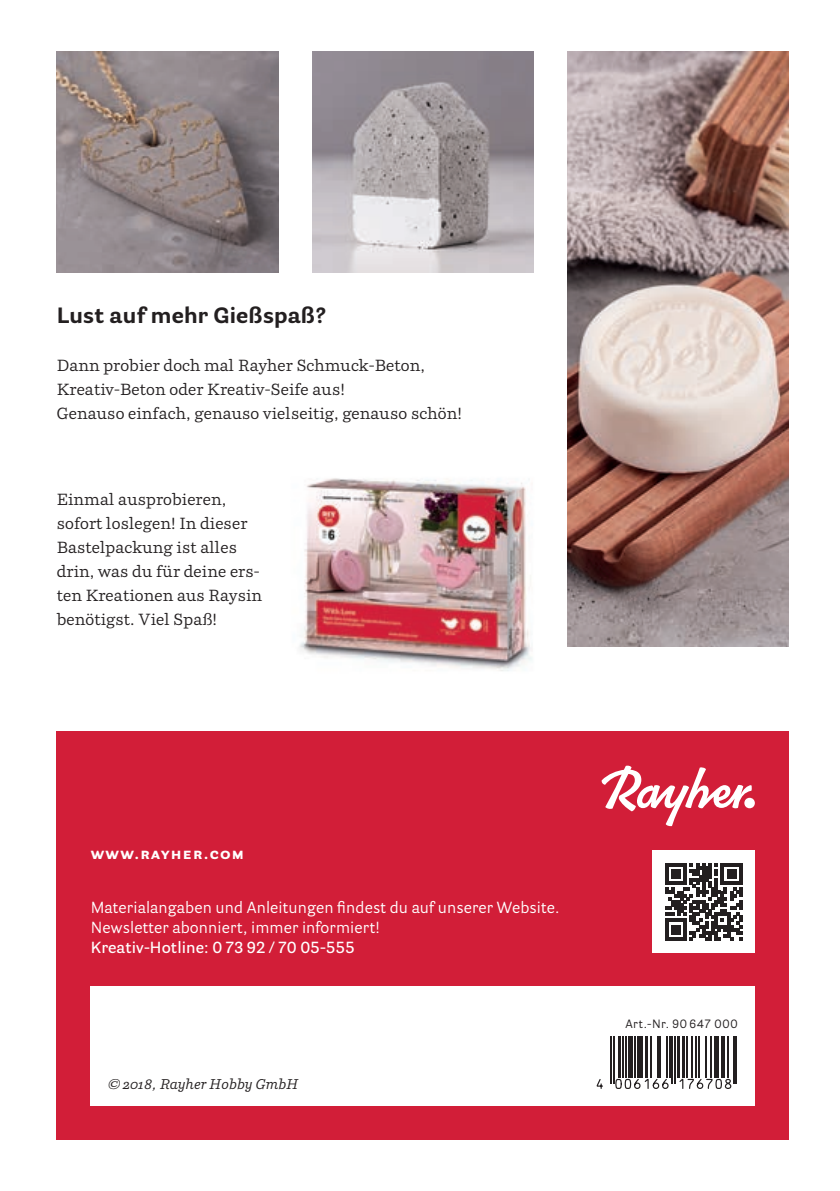
<style>
.page{position:relative;width:840px;height:1191px;background:#fff}
.page>*{position:absolute;margin:0;border:0;box-sizing:border-box;transform-origin:0 0}
.t1{font:700 22px "Parry Grotesque Pro";letter-spacing:.01em;color:#231f20}
.t2{font:16px/24px "Parry Pro";letter-spacing:.01em;color:#231f20}
.t3{font:16px/20px "Parry Grotesque Pro";letter-spacing:.005em;color:#fff}
.t4{font:600 16px "Parry Grotesque Pro";letter-spacing:.005em;color:#fff}
.t5{font:700 16px "Parry Grotesque Pro";letter-spacing:.095em;color:#fff}
.t6{font:italic 14px "Parry Pro";letter-spacing:.01em;color:#231f20}
.t7{font:12px "Parry Grotesque Pro";color:#231f20}
</style>
<div class="page">
<div style="left:57px;top:731px;width:731px;height:409px;background:#d21e38"></div>
<div style="left:91px;top:986px;width:663px;height:120px;background:#fff"></div>
<img style="left:57px;top:51px;width:221px;height:221px">
<img style="left:299px;top:478px;width:274px;height:193px">
<div style="left:652px;top:850px;width:102px;height:102px;background:#fff"></div>
<svg style="left:665px;top:863px;width:77px;height:77px"></svg>
<svg style="left:601px;top:765px;width:150px;height:61px"></svg>
<div style="left:744px;top:797px;width:10px;height:11px;background:#fff;border-radius:50%"></div>
<img style="left:312px;top:51px;width:221px;height:221px">
<img style="left:567px;top:51px;width:221px;height:595px">
<svg style="left:611px;top:1036px;width:126px;height:52px"></svg>
<hr style="left:609px;top:1036px;width:2px;height:48px;background:#231f20">
<hr style="left:612px;top:1036px;width:1px;height:48px;background:#231f20">
<hr style="left:617px;top:1036px;width:3px;height:41px;background:#231f20">
<hr style="left:621px;top:1036px;width:2px;height:41px;background:#231f20">
<hr style="left:624px;top:1036px;width:2px;height:41px;background:#231f20">
<hr style="left:628px;top:1036px;width:4px;height:41px;background:#231f20">
<hr style="left:634px;top:1036px;width:1px;height:41px;background:#231f20">
<div style="left:636px;top:1036px;width:6px;height:41px;background:#231f20"></div>
<hr style="left:644px;top:1036px;width:3px;height:41px;background:#231f20">
<hr style="left:650px;top:1036px;width:1px;height:41px;background:#231f20">
<hr style="left:656px;top:1036px;width:2px;height:41px;background:#231f20">
<hr style="left:659px;top:1036px;width:1px;height:41px;background:#231f20">
<hr style="left:666px;top:1036px;width:1px;height:41px;background:#231f20">
<hr style="left:668px;top:1036px;width:2px;height:41px;background:#231f20">
<hr style="left:671px;top:1036px;width:1px;height:48px;background:#231f20">
<hr style="left:674px;top:1036px;width:1px;height:48px;background:#231f20">
<hr style="left:676px;top:1036px;width:3px;height:41px;background:#231f20">
<hr style="left:682px;top:1036px;width:2px;height:41px;background:#231f20">
<hr style="left:686px;top:1036px;width:1px;height:41px;background:#231f20">
<hr style="left:691px;top:1036px;width:1px;height:41px;background:#231f20">
<hr style="left:695px;top:1036px;width:1px;height:41px;background:#231f20">
<hr style="left:698px;top:1036px;width:1px;height:41px;background:#231f20">
<hr style="left:704px;top:1036px;width:2px;height:41px;background:#231f20">
<hr style="left:710px;top:1036px;width:1px;height:41px;background:#231f20">
<hr style="left:714px;top:1036px;width:4px;height:41px;background:#231f20">
<hr style="left:720px;top:1036px;width:2px;height:41px;background:#231f20">
<hr style="left:723px;top:1036px;width:1px;height:41px;background:#231f20">
<hr style="left:727px;top:1036px;width:1px;height:41px;background:#231f20">
<hr style="left:732px;top:1036px;width:2px;height:48px;background:#231f20">
<hr style="left:735px;top:1036px;width:1px;height:48px;background:#231f20">
<svg style="left:596px;top:1077px;width:135px;height:12px"></svg>
<h1 class="t1" style="left:57px;top:300px;width:270px">Lust auf mehr Gießspaß?</h1>
<p class="t2" style="left:57px;top:353px;width:406px">Dann probier doch mal Rayher Schmuck-Beton,<br>Kreativ-Beton oder Kreativ-Seife aus!<br>Genauso einfach, genauso vielseitig, genauso schön!</p>
<p class="t2" style="left:57px;top:487px;width:207px">Einmal ausprobieren, sofort loslegen! In dieser<br>Bastelpackung ist alles drin, was du für deine ers&shy;ten Kreationen aus Raysin benötigst. Viel Spaß!</p>
<p class="t5" style="left:91px;top:842px;width:155px">www.rayher.com</p>
<p class="t3" style="left:91px;top:897px;width:470px">Materialangaben und Anleitungen findest du auf unserer Website.<br>Newsletter abonniert, immer informiert!</p>
<p class="t4" style="left:91px;top:936px;width:265px">Kreativ-Hotline: 0 73 92 / 70 05-555</p>
<p class="t6" style="left:108px;top:1074px;width:192px">© 2018, Rayher Hobby GmbH</p>
<p class="t7" style="left:625px;top:1015px;width:114px">Art.-Nr. 90 647 000</p>
</div>
